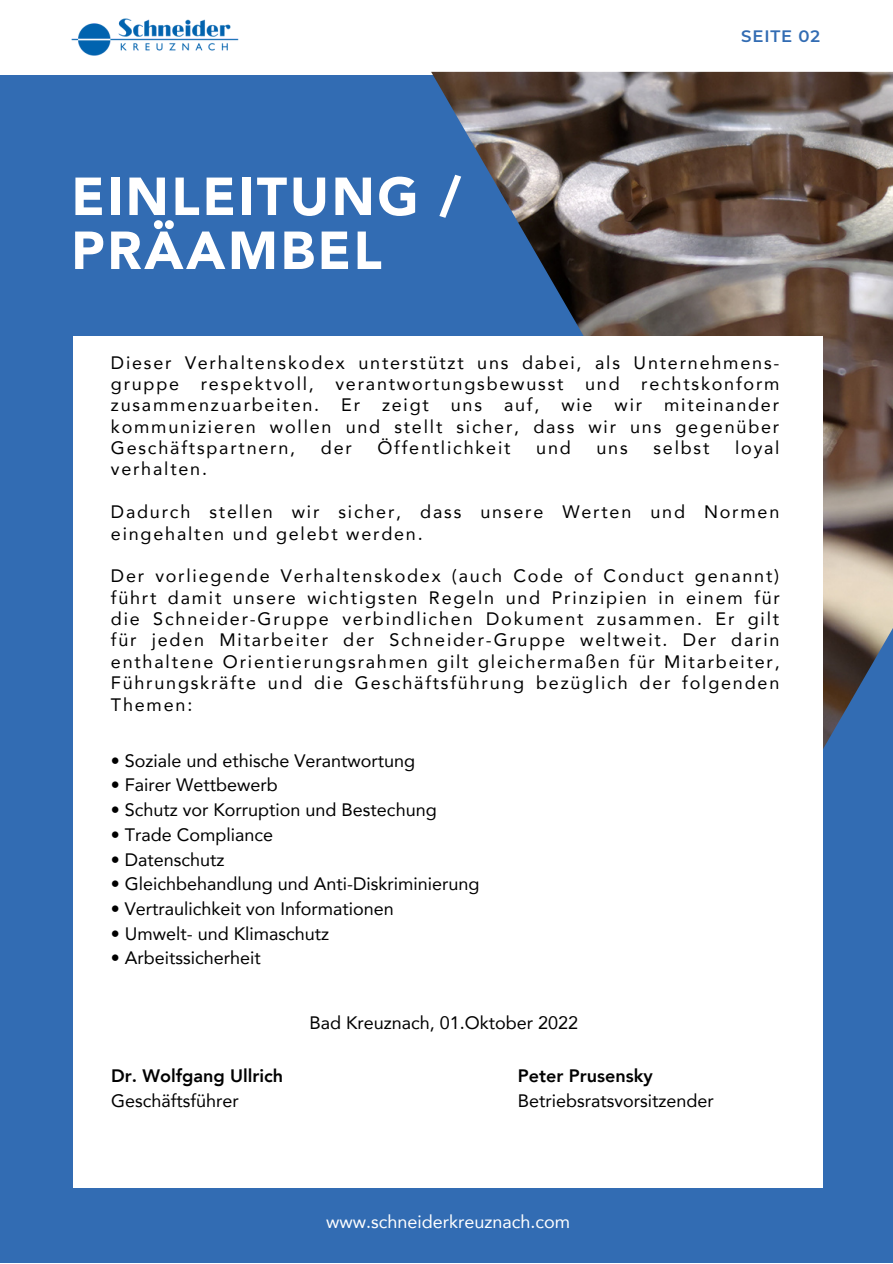
<style>
.page{position:relative;width:893px;height:1264px;background:#fff}
.page>*{position:absolute;margin:0;border:0;box-sizing:border-box;transform-origin:0 0}
.t1{font:900 52.95px/54px "Avenir LT Com";letter-spacing:.05em;color:#fff}
.t2{font:18px/21.3px "Avenir LT Com";color:#000;text-align:justify}
.t3{font:18px/21.3px "Avenir LT Com";letter-spacing:.1em;color:#000}
.t4{font:800 18px "Avenir LT Com";color:#000}
.t5{font:18px "Avenir LT Com";color:#fff}
.t6{font:600 16.5px "Montserrat";letter-spacing:.05em;color:#326cb3}
</style>
<div class="page">
<div style="left:0;top:0;width:892px;height:1262px;background:#326cb3"></div>
<div style="left:0;top:0;width:892px;height:74px;background:#fff"></div>
<img style="left:431px;top:72px;width:461px;height:677px">
<div style="left:74px;top:336px;width:748px;height:851px;background:#fff"></div>
<img style="left:71px;top:18px;width:168px;height:38px">
<h1 class="t1" style="left:71px;top:174px;width:391px">EINLEITUNG /<br>PRÄAMBEL</h1>
<p class="t6" style="left:741px;top:26px;width:80px">SEITE 02</p>
<p class="t2" style="left:111px;top:353px;width:670px">Dieser Verhaltenskodex unterstützt uns dabei, als Unternehmens&shy;gruppe respektvoll, verantwortungsbewusst und rechtskonform zusammenzuarbeiten. Er zeigt uns auf, wie wir miteinander kommunizieren wollen und stellt sicher, dass wir uns gegenüber Geschäftspartnern,</p>
<p class="t2" style="left:321px;top:439px;width:32px">der</p>
<p class="t3" style="left:377px;top:439px;width:134px">Öffentlichkeit</p>
<p class="t2" style="left:536px;top:439px;width:36px">und</p>
<p class="t2" style="left:596px;top:439px;width:33px">uns</p>
<p class="t2" style="left:653px;top:439px;width:57px">selbst</p>
<p class="t2" style="left:735px;top:439px;width:46px">loyal</p>
<p class="t3" style="left:111px;top:460px;width:98px">verhalten.</p>
<p class="t3" style="left:111px;top:503px;width:670px">Dadurch stellen wir sicher, dass unsere Werten und Normen eingehalten und gelebt werden.</p>
<p class="t2" style="left:111px;top:567px;width:670px">Der vorliegende Verhaltenskodex (auch Code of Conduct genannt) führt damit unsere wichtigsten Regeln und Prinzipien in einem für die Schneider-Gruppe verbindlichen Dokument zusammen. Er gilt für jeden Mitarbeiter der Schneider-Gruppe weltweit. Der darin enthaltene Orientierungsrahmen gilt gleichermaßen für Mitarbeiter, Führungskräfte und die Geschäftsführung bezüglich der folgenden Themen:</p>
<p class="t2" style="left:111px;top:751px;width:306px">• Soziale und ethische Verantwortung</p>
<p class="t2" style="left:111px;top:776px;width:168px">• Fairer Wettbewerb</p>
<p class="t2" style="left:111px;top:800px;width:327px">• Schutz vor Korruption und Bestechung</p>
<p class="t2" style="left:111px;top:825px;width:164px">• Trade Compliance</p>
<p class="t2" style="left:111px;top:850px;width:115px">• Datenschutz</p>
<p class="t2" style="left:111px;top:875px;width:370px">• Gleichbehandlung und Anti-Diskriminierung</p>
<p class="t2" style="left:111px;top:899px;width:284px">• Vertraulichkeit von Informationen</p>
<p class="t2" style="left:111px;top:924px;width:220px">• Umwelt- und Klimaschutz</p>
<p class="t2" style="left:111px;top:949px;width:151px">• Arbeitssicherheit</p>
<p class="t4" style="left:111px;top:1068px;width:173px">Dr. Wolfgang Ullrich</p>
<p class="t2" style="left:111px;top:1091px;width:129px">Geschäftsführer</p>
<p class="t2" style="left:309px;top:1014px;width:270px">Bad Kreuznach, 01.Oktober 2022</p>
<p class="t4" style="left:518px;top:1068px;width:136px">Peter Prusensky</p>
<p class="t2" style="left:518px;top:1091px;width:197px">Betriebsratsvorsitzender</p>
<p class="t5" style="left:326px;top:1214px;width:245px">www.schneiderkreuznach.com</p>
</div>
